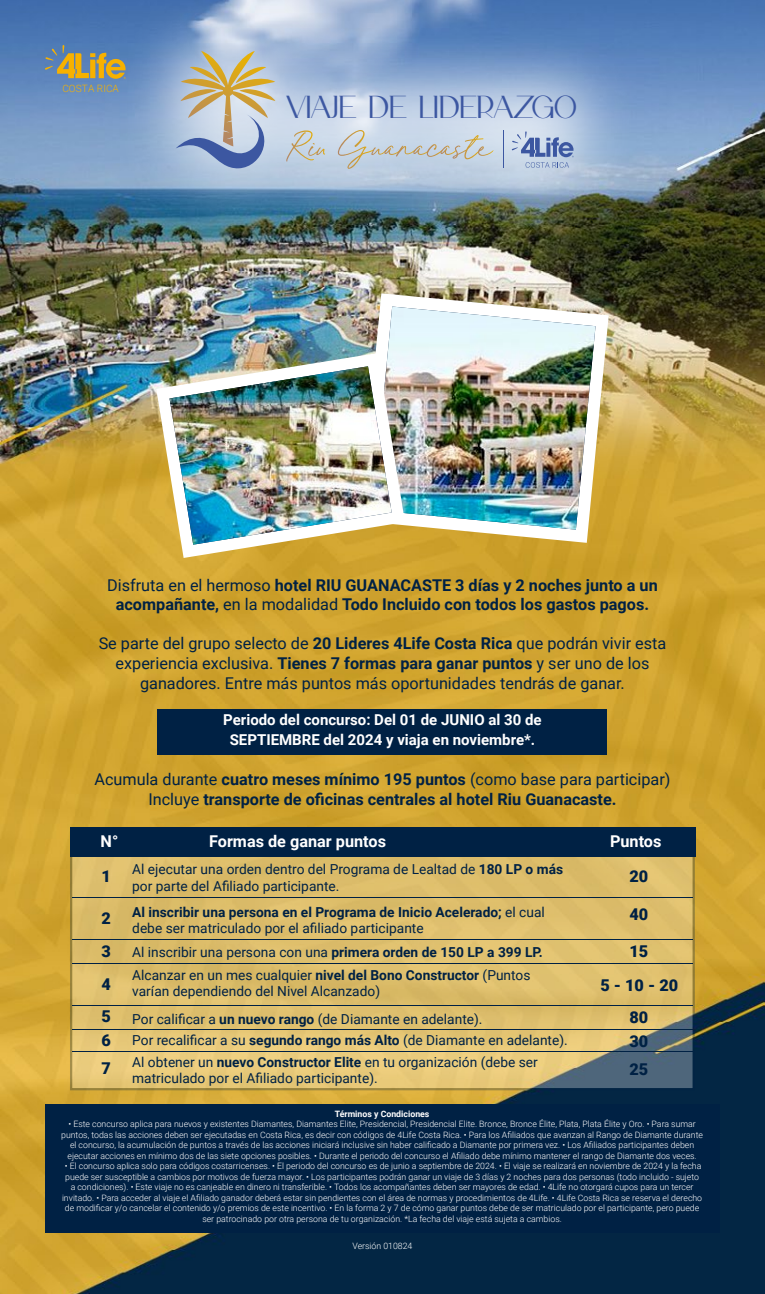
<style>
.page{position:relative;width:765px;height:1294px;background:#fff}
.page>*{position:absolute;margin:0;border:0;box-sizing:border-box;transform-origin:0 0}
.t1{font:33.62px "Ezme";letter-spacing:-.01em;color:#3c57a1}
.t2{font:700 16.25px/19.5px "Roboto";color:#002144;text-align:center}
.t3{font:16.25px/19.5px "Roboto";color:#002144;text-align:center}
.t4{font:700 16.25px "Roboto";color:#fff}
.t5{font:900 16.25px "Roboto";color:#002144}
.t6{font:700 15px/20px "Roboto";color:#fff;text-align:center}
.t7{font:13.75px/16.5px "Roboto";color:#002144}
.t8{font:700 13.75px/16.5px "Roboto";color:#002144}
.t9{font:300 10.12px "Roboto";color:#f7b100}
.t10{font:300 8.75px/10.5px "Roboto";color:#fff;text-align:center}
.t11{font:700 8.75px "Roboto";color:#fff}
.s1{font-weight:400}
.s2{font-weight:700}
</style>
<div class="page">
<img style="left:0;top:0;width:765px;height:1293px">
<svg style="left:45px;top:45px;width:69px;height:34px;background:#909174"></svg>
<div style="left:114px;top:0;width:526px;height:233px;background:#fff;opacity:.75"></div>
<svg style="left:176px;top:51px;width:102px;height:118px;background:#b4b9bb"></svg>
<svg style="left:512px;top:131px;width:62px;height:37px;background:#a2b4d4"></svg>
<svg style="left:286px;top:130px;width:39px;height:31px"></svg>
<svg style="left:337px;top:130px;width:157px;height:39px;background:#c6d0d8"></svg>
<hr style="left:503px;top:130px;width:1px;height:38px;background:#3c57a1">
<img style="left:359px;top:293px;width:250px;height:250px">
<img style="left:373px;top:306px;width:223px;height:223px">
<img style="left:156px;top:353px;width:249px;height:205px">
<img style="left:170px;top:366px;width:222px;height:178px">
<div style="left:158px;top:709px;width:449px;height:45px;background:#002144"></div>
<svg style="left:70px;top:856px;width:625px;height:234px;background:#d3b86d"></svg>
<div style="left:70px;top:827px;width:625px;height:29px;background:#002144"></div>
<hr style="left:72px;top:896px;width:621px;height:1px;background:#002144">
<hr style="left:72px;top:938px;width:621px;height:1px;background:#002144">
<hr style="left:72px;top:963px;width:621px;height:1px;background:#002144">
<hr style="left:72px;top:1004px;width:621px;height:1px;background:#002144">
<hr style="left:72px;top:1029px;width:621px;height:1px;background:#002144">
<hr style="left:72px;top:1050px;width:621px;height:1px;background:#002144">
<div style="left:45px;top:1103px;width:675px;height:129px;background:#002144"></div>
<p class="t9" style="left:62px;top:82px;width:58px">COSTA RICA</p>
<h1 class="t1" style="left:286px;top:90px;width:292px">VIAJE DE LIDERAZGO</h1>
<h2 class="t2" style="left:107px;top:575px;width:552px"><span class="s1">Disfruta en el hermoso</span> hotel RIU GUANACASTE 3 días y 2 noches junto a un acompañante, <span class="s1">en la modalidad</span> Todo Incluido con todos los gastos pagos.</h2>
<h2 class="t3" style="left:99px;top:633px;width:569px">Se parte del grupo selecto de <span class="s2">20 Lideres 4Life Costa Rica</span> que podrán vivir esta experiencia exclusiva. <span class="s2">Tienes 7 formas para ganar puntos</span> y ser uno de los ganadores. Entre más puntos más oportunidades tendrás de ganar.</h2>
<h3 class="t6" style="left:223px;top:709px;width:320px">Periodo del concurso: Del 01 de JUNIO al 30 de<br>SEPTIEMBRE del 2024 y viaja en noviembre*.</h3>
<h2 class="t2" style="left:94px;top:769px;width:578px"><span class="s1">Acumula durante</span> cuatro meses mínimo 195 puntos <span class="s1">(como base para participar)<br>Incluye</span> transporte de oficinas centrales al hotel Riu Guanacaste.</h2>
<h2 class="t4" style="left:101px;top:830px;width:19px">N°</h2>
<h2 class="t4" style="left:209px;top:830px;width:178px">Formas de ganar puntos</h2>
<h2 class="t4" style="left:610px;top:830px;width:53px">Puntos</h2>
<h3 class="t7" style="left:132px;top:860px;width:432px">Al ejecutar una orden dentro del Programa de Lealtad de <span class="s2">180 LP o más </span>por parte del Afiliado participante.</h3>
<h3 class="t8" style="left:132px;top:902px;width:414px">Al inscribir una persona en el Programa de Inicio Acelerado; <span class="s1">el cual debe ser matriculado por el afiliado participante</span></h3>
<h3 class="t7" style="left:132px;top:939px;width:412px;line-height:22.9px">Al inscribir una persona con una <span class="s2">primera orden de 150 LP a 399 LP.<br></span>Alcanzar en un mes cualquier <span class="s2">nivel del Bono Constructor</span> (Puntos</h3>
<h3 class="t7" style="left:132px;top:976px;width:352px;line-height:27.8px">varían dependiendo del Nivel Alcanzado)<br>Por calificar a <span class="s2">un nuevo rango</span> (de Diamante en adelante).</h3>
<h3 class="t7" style="left:132px;top:1028px;width:437px;line-height:22.1px">Por recalificar a su <span class="s2">segundo rango más Alto</span> (de Diamante en adelante).<br>Al obtener un <span class="s2">nuevo Constructor Elite</span> en tu organización (debe ser</h3>
<h3 class="t7" style="left:132px;top:1069px;width:247px">matriculado por el Afiliado participante).</h3>
<h2 class="t5" style="left:101px;top:865px;width:11px">1</h2>
<h2 class="t5" style="left:629px;top:865px;width:20px">20</h2>
<h2 class="t5" style="left:101px;top:906px;width:11px">2</h2>
<h2 class="t5" style="left:629px;top:902px;width:20px">40</h2>
<h2 class="t5" style="left:101px;top:939px;width:11px">3</h2>
<h2 class="t5" style="left:629px;top:939px;width:20px">15</h2>
<h2 class="t5" style="left:101px;top:972px;width:11px">4</h2>
<h2 class="t5" style="left:600px;top:973px;width:79px">5 - 10 - 20</h2>
<h2 class="t5" style="left:101px;top:1005px;width:11px">5</h2>
<h2 class="t5" style="left:629px;top:1006px;width:20px">80</h2>
<h2 class="t5" style="left:101px;top:1029px;width:11px">6</h2>
<h2 class="t5" style="left:629px;top:1030px;width:20px">30</h2>
<h2 class="t5" style="left:101px;top:1056px;width:11px">7</h2>
<h2 class="t5" style="left:629px;top:1057px;width:20px">25</h2>
<p class="t11" style="left:335px;top:1107px;width:96px">Términos y Condiciones</p>
<p class="t10" style="left:61px;top:1118px;width:643px">• Este concurso aplica para nuevos y existentes Diamantes, Diamantes Elite, Presidencial, Presidencial Elite. Bronce, Bronce Élite, Plata, Plata Élite y Oro. • Para sumar puntos, todas las acciones deben ser ejecutadas en Costa Rica, es decir con códigos de 4Life Costa Rica. • Para los Afiliados que avanzan al Rango de Diamante durante el concurso, la acumulación de puntos a través de las acciones iniciará inclusive sin haber calificado a Diamante por primera vez. • Los Afiliados participantes deben ejecutar acciones en mínimo dos de las siete opciones posibles. • Durante el periodo del concurso el Afiliado debe mínimo mantener el rango de Diamante dos veces.</p>
<p class="t10" style="left:62px;top:1160px;width:642px">• El concurso aplica solo para códigos costarricenses. • El periodo del concurso es de junio a septiembre de 2024. • El viaje se realizará en noviembre de 2024 y la fecha puede ser susceptible a cambios por motivos de fuerza mayor. • Los participantes podrán ganar un viaje de 3 días y 2 noches para dos personas (todo incluido - sujeto a condiciones). • Este viaje no es canjeable en dinero ni transferible. • Todos los acompañantes deben ser mayores de edad. • 4Life no otorgará cupos para un tercer invitado. • Para acceder al viaje el Afiliado ganador deberá estar sin pendientes con el área de normas y procedimientos de 4Life. • 4Life Costa Rica se reserva el derecho de modificar y/o cancelar el contenido y/o premios de este incentivo. • En la forma 2 y 7 de cómo ganar puntos debe de ser matriculado por el participante, pero puede ser patrocinado por otra persona de tu organización. *La fecha del viaje está sujeta a cambios.</p>
<p class="t10" style="left:352px;top:1239px;width:61px">Versión 010824</p>
</div>
